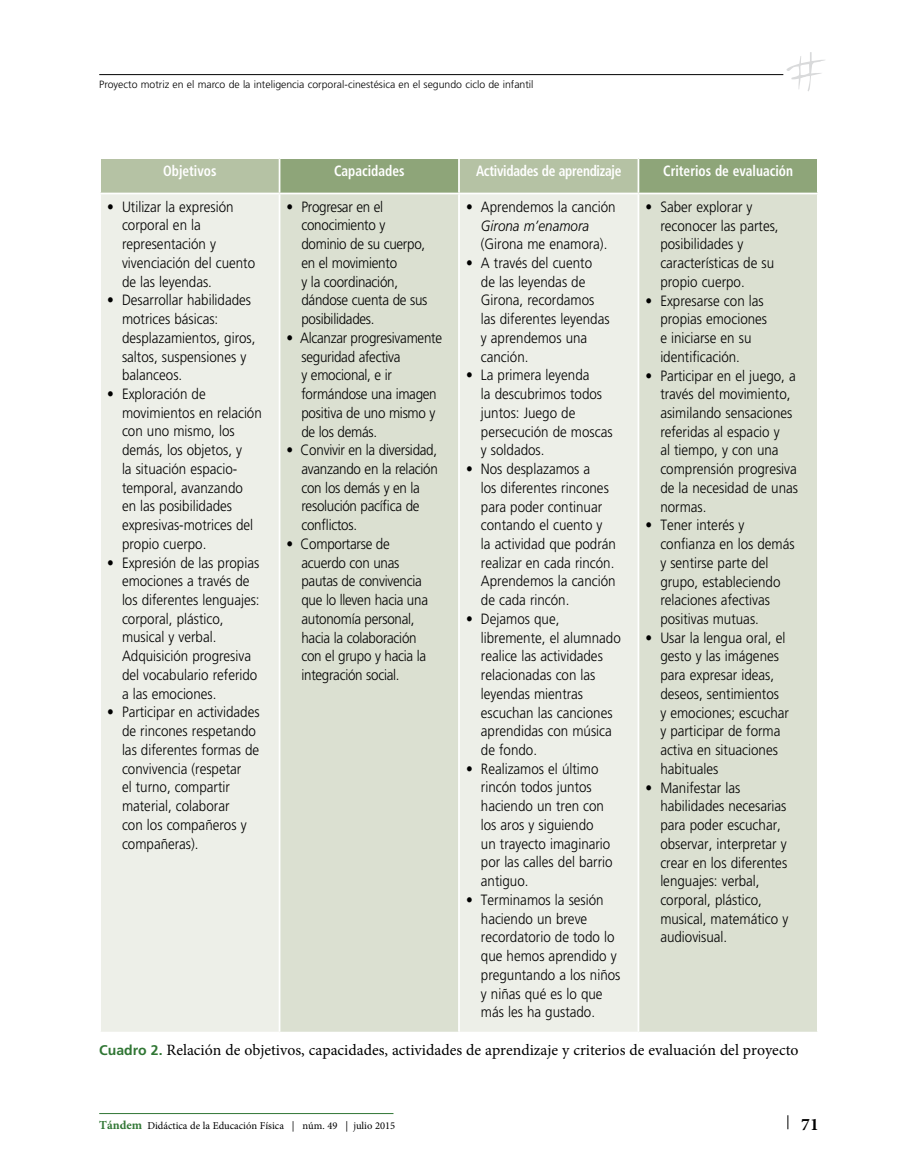
<style>
.page{position:relative;width:918px;height:1166px;background:#fff}
.page>*{position:absolute;margin:0;border:0;box-sizing:border-box;transform-origin:0 0}
.t1{font:700 17.5px "Minion Pro";color:#000}
.t2{font:15.75px "Minion Pro";color:#000}
.t3{font:300 14.88px/18.7px "Frutiger LT Std";color:#000;scale:.9 1}
.t4{font:300 14.88px/18.7px "Frutiger LT Std";letter-spacing:-.02em;color:#000;scale:.9 1}
.t5{font:700 condensed 14.88px "Frutiger LT Std";color:#fff;scale:.9 1}
.t6{font:700 condensed 14.88px "Frutiger LT Std";letter-spacing:-.02em;color:#fff;scale:.9 1}
.t7{font:italic 300 14.88px "Frutiger LT Std";color:#000;scale:.9 1}
.t8{font:300 10.5px "Frutiger LT Std";color:#000}
.t9{font:10.5px "Minion Pro";color:#000}
.s1{font-family:"Frutiger LT Std";font-weight:700;font-size:14px;color:#307634}
.s2{font-weight:700;font-size:12.25px;color:#307634}
</style>
<div class="page">
<svg style="left:787px;top:1115px;width:1px;height:14px"></svg>
<hr style="left:99px;top:74px;width:684px;height:1px;background:#000">
<hr style="left:99px;top:1113px;width:294px;height:1px;background:#307634">
<svg style="left:786px;top:52px;width:39px;height:39px"></svg>
<svg style="left:101px;top:159px;width:716px;height:34px;background:#a2b48f"></svg>
<div style="left:101px;top:194px;width:178px;height:838px;background:#edefe8"></div>
<svg style="left:280px;top:194px;width:537px;height:838px;background:#e1e5d8"></svg>
<hr style="left:279px;top:159px;width:1px;height:34px;background:#fff">
<hr style="left:458px;top:159px;width:2px;height:34px;background:#fff">
<hr style="left:458px;top:194px;width:2px;height:838px;background:#fff">
<hr style="left:637px;top:159px;width:2px;height:34px;background:#fff">
<hr style="left:637px;top:194px;width:2px;height:838px;background:#fff">
<p class="t8" style="left:99px;top:78px;width:436px">Proyecto motriz en el marco de la inteligencia corporal-cinestésica en el segundo ciclo de infantil</p>
<p class="t5" style="left:163px;top:162px;width:61px">Objetivos</p>
<p class="t5" style="left:334px;top:162px;width:80px">Capacidades</p>
<p class="t6" style="left:476px;top:162px;width:163px">Actividades de aprendizaje</p>
<p class="t5" style="left:663px;top:162px;width:146px">Criterios de evaluación</p>
<p class="t3" style="left:122px;top:197px;width:149px;text-indent:-15px">• Utilizar la expresión corporal en la representación y vivenciación del cuento de las leyendas.</p>
<p class="t3" style="left:122px;top:291px;width:150px;text-indent:-15px">• Desarrollar habilidades motrices básicas: desplazamientos, giros, saltos, suspensiones y balanceos.</p>
<p class="t3" style="left:122px;top:385px;width:157px;text-indent:-15px">• Exploración de movimientos en relación con uno mismo, los demás, los objetos, y<br>la situación espacio&shy;temporal, avanzando<br>en las posibilidades expresivas-motrices del propio cuerpo.</p>
<p class="t3" style="left:122px;top:553px;width:154px;text-indent:-15px">• Expresión de las propias emociones a través de los diferentes lenguajes: corporal, plástico, musical y verbal.<br>Adquisición progresiva del vocabulario referido a las emociones.</p>
<p class="t3" style="left:122px;top:703px;width:154px;text-indent:-15px">• Participar en actividades de rincones respetando las diferentes formas de convivencia (respetar<br>el turno, compartir material, colaborar<br>con los compañeros y compañeras).</p>
<p class="t4" style="left:301px;top:197px;width:141px;text-indent:-15px">• Progresar en el conocimiento y dominio de su cuerpo, en el movimiento<br>y la coordinación, dándose cuenta de sus posibilidades.</p>
<p class="t4" style="left:301px;top:329px;width:158px;text-indent:-15px">• Alcanzar progresivamente seguridad afectiva<br>y emocional, e ir formándose una imagen positiva de uno mismo y de los demás.</p>
<p class="t4" style="left:301px;top:441px;width:153px;text-indent:-15px">• Convivir en la diversidad, avanzando en la relación con los demás y en la resolución pacífica de conflictos.</p>
<p class="t4" style="left:301px;top:535px;width:142px;text-indent:-15px">• Comportarse de acuerdo con unas pautas de convivencia que lo lleven hacia una autonomía personal, hacia la colaboración con el grupo y hacia la integración social.</p>
<p class="t3" style="left:466px;top:197px;width:168px">• Aprendemos la canción</p>
<p class="t7" style="left:481px;top:217px;width:122px">Girona m’enamora</p>
<p class="t3" style="left:481px;top:235px;width:142px">(Girona me enamora).</p>
<p class="t3" style="left:481px;top:254px;width:144px;text-indent:-15px">• A través del cuento de las leyendas de<br>Girona, recordamos las diferentes leyendas y aprendemos una canción.</p>
<p class="t3" style="left:481px;top:366px;width:148px;text-indent:-15px">• La primera leyenda<br>la descubrimos todos juntos: Juego de persecución de moscas y soldados.</p>
<p class="t3" style="left:481px;top:460px;width:152px;text-indent:-15px">• Nos desplazamos a<br>los diferentes rincones para poder continuar contando el cuento y<br>la actividad que podrán realizar en cada rincón.<br>Aprendemos la canción de cada rincón.</p>
<p class="t3" style="left:481px;top:610px;width:157px;text-indent:-15px">• Dejamos que, libremente, el alumnado realice las actividades relacionadas con las leyendas mientras escuchan las canciones aprendidas con música de fondo.</p>
<p class="t3" style="left:481px;top:759px;width:148px;text-indent:-15px">• Realizamos el último rincón todos juntos haciendo un tren con los aros y siguiendo<br>un trayecto imaginario por las calles del barrio antiguo.</p>
<p class="t3" style="left:481px;top:890px;width:157px;text-indent:-15px">• Terminamos la sesión haciendo un breve recordatorio de todo lo que hemos aprendido y preguntando a los niños y niñas qué es lo que más les ha gustado.</p>
<p class="t3" style="left:660px;top:198px;width:133px;text-indent:-15px">• Saber explorar y reconocer las partes, posibilidades y características de su propio cuerpo.</p>
<p class="t3" style="left:660px;top:291px;width:120px;text-indent:-15px">• Expresarse con las propias emociones e iniciarse en su identificación.</p>
<p class="t3" style="left:660px;top:366px;width:154px;text-indent:-15px">• Participar en el juego, a través del movimiento, asimilando sensaciones referidas al espacio y<br>al tiempo, y con una comprensión progresiva de la necesidad de unas normas.</p>
<p class="t3" style="left:660px;top:516px;width:151px;text-indent:-15px">• Tener interés y confianza en los demás y sentirse parte del grupo, estableciendo relaciones afectivas positivas mutuas.</p>
<p class="t3" style="left:660px;top:628px;width:144px;text-indent:-15px">• Usar la lengua oral, el gesto y las imágenes para expresar ideas, deseos, sentimientos<br>y emociones; escuchar y participar de forma activa en situaciones habituales</p>
<p class="t3" style="left:660px;top:778px;width:144px;text-indent:-15px">• Manifestar las habilidades necesarias para poder escuchar, observar, interpretar y crear en los diferentes lenguajes: verbal, corporal, plástico, musical, matemático y audiovisual.</p>
<p class="t2" style="left:99px;top:1039px;width:701px"><span class="s1">Cuadro 2.</span> Relación de objetivos, capacidades, actividades de aprendizaje y criterios de evaluación del proyecto</p>
<p class="t9" style="left:99px;top:1118px;width:297px"><span class="s2">Tándem</span> Didáctica de la Educación Física | núm. 49 | julio 2015</p>
<p class="t1" style="left:801px;top:1112px;width:19px">71</p>
</div>
